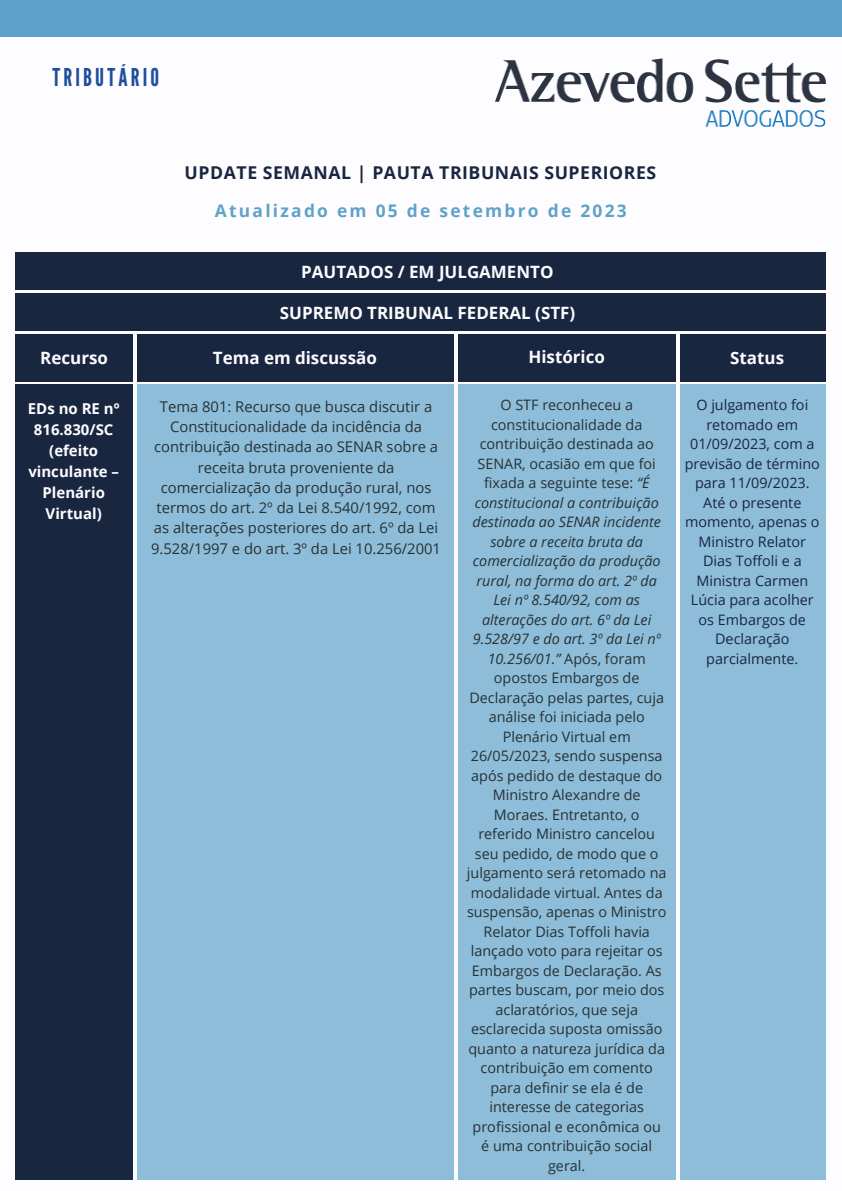
<style>
.page{position:relative;width:842px;height:1191px;background:#fff}
.page>*{position:absolute;margin:0;border:0;box-sizing:border-box;transform-origin:0 0}
.t1{font:24.5px "League Gothic";letter-spacing:.13em;color:#1f4e9d}
.t2{font:700 17.7px "Open Sans";letter-spacing:.03em;color:#192640}
.t3{font:700 17.4px "Open Sans";letter-spacing:.13em;color:#5ea2c9}
.t4{font:700 17px "Open Sans";color:#fdfcff}
.t5{font:700 15px/21px "Open Sans";color:#fdfcff;text-align:center}
.t6{font:14.8px/20.2px "Open Sans";color:#273134;text-align:center}
.t7{font:14.4px/19.5px "Open Sans";color:#273134;text-align:center}
.t8{font:14.4px/19.5px "Open Sans";color:#192640;text-align:center}
.s1{font-style:italic}
</style>
<div class="page">
<div style="left:0;top:0;width:841px;height:37px;background:#5ea2c9"></div>
<div style="left:15px;top:253px;width:810px;height:37px;background:#192640"></div>
<div style="left:15px;top:293px;width:810px;height:38px;background:#192640"></div>
<div style="left:15px;top:334px;width:118px;height:47px;background:#192640"></div>
<div style="left:137px;top:334px;width:316px;height:47px;background:#192640"></div>
<div style="left:680px;top:334px;width:145px;height:47px;background:#192640"></div>
<div style="left:458px;top:334px;width:217px;height:47px;background:#192640"></div>
<div style="left:15px;top:384px;width:118px;height:795px;background:#192640"></div>
<div style="left:137px;top:384px;width:316px;height:795px;background:#8ebdd9"></div>
<div style="left:680px;top:384px;width:145px;height:795px;background:#8ebdd9"></div>
<div style="left:458px;top:384px;width:217px;height:795px;background:#8ebdd9"></div>
<img style="left:495px;top:58px;width:330px;height:68px">
<p class="t1" style="left:52px;top:63px;width:108px">TRIBUTÁRIO</p>
<p class="t2" style="left:185px;top:160px;width:473px">UPDATE SEMANAL | PAUTA TRIBUNAIS SUPERIORES</p>
<p class="t3" style="left:215px;top:198px;width:413px">Atualizado em 05 de setembro de 2023</p>
<p class="t4" style="left:301px;top:260px;width:254px">PAUTADOS / EM JULGAMENTO</p>
<p class="t4" style="left:280px;top:301px;width:297px">SUPREMO TRIBUNAL FEDERAL (STF)</p>
<p class="t4" style="left:40px;top:345px;width:69px">Recurso</p>
<p class="t4" style="left:213px;top:345px;width:165px">Tema em discussão</p>
<p class="t4" style="left:528px;top:344px;width:78px">Histórico</p>
<p class="t4" style="left:730px;top:345px;width:55px">Status</p>
<p class="t5" style="left:28px;top:397px;width:93px">EDs no RE nº<br>816.830/SC (efeito vinculante –<br>Plenário<br>Virtual)</p>
<p class="t6" style="left:151px;top:396px;width:291px">Tema 801: Recurso que busca discutir a Constitucionalidade da incidência da contribuição destinada ao SENAR sobre a receita bruta proveniente da comercialização da produção rural, nos termos do art. 2º da Lei 8.540/1992, com as alterações posteriores do art. 6º da Lei 9.528/1997 e do art. 3º da Lei 10.256/2001</p>
<p class="t7" style="left:467px;top:395px;width:201px">O STF reconheceu a constitucionalidade da contribuição destinada ao<br>SENAR, ocasião em que foi fixada a seguinte tese: <span class="s1">“É constitucional a contribuição destinada ao SENAR incidente sobre a receita bruta da comercialização da produção rural, na forma do art. 2º da<br>Lei nº 8.540/92, com as alterações do art. 6º da Lei<br>9.528/97 e do art. 3º da Lei nº<br>10.256/01.”</span> Após, foram opostos Embargos de<br>Declaração pelas partes, cuja análise foi iniciada pelo<br>Plenário Virtual em<br>26/05/2023, sendo suspensa após pedido de destaque do<br>Ministro Alexandre de<br>Moraes. Entretanto, o referido Ministro cancelou seu pedido, de modo que o julgamento será retomado na modalidade virtual. Antes da suspensão, apenas o Ministro<br>Relator Dias Toffoli havia lançado voto para rejeitar os<br>Embargos de Declaração. As partes buscam, por meio dos aclaratórios, que seja esclarecida suposta omissão quanto a natureza jurídica da contribuição em comento para definir se ela é de interesse de categorias profissional e econômica ou é uma contribuição social geral.</p>
<p class="t8" style="left:685px;top:395px;width:137px">O julgamento foi retomado em<br>01/09/2023, com a previsão de término para 11/09/2023.<br>Até o presente momento, apenas o<br>Ministro Relator<br>Dias Toffoli e a<br>Ministra Carmen<br>Lúcia para acolher os Embargos de<br>Declaração parcialmente.</p>
</div>
